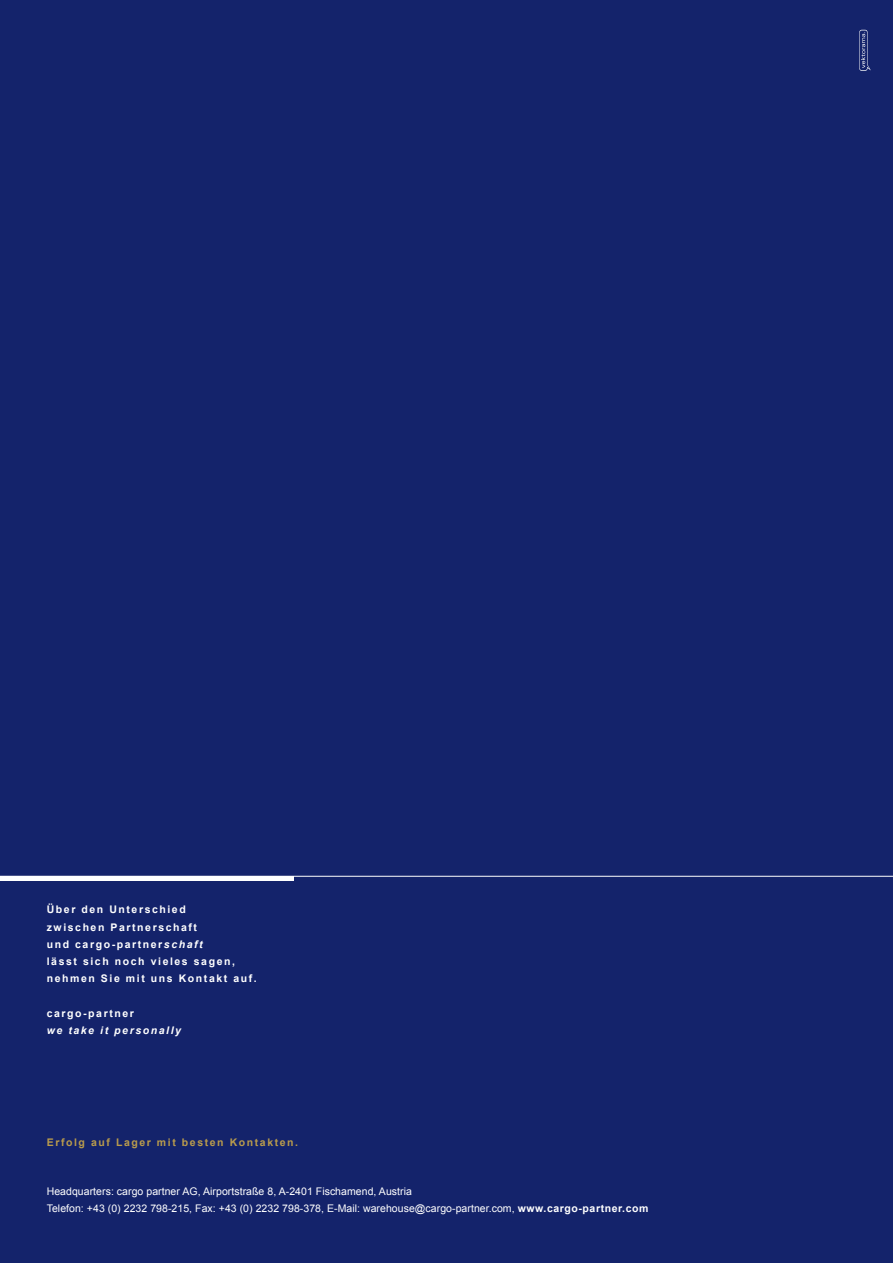
<style>
.page{position:relative;width:893px;height:1263px;background:#14236b}
.page>*{position:absolute;margin:0;border:0;box-sizing:border-box;transform-origin:0 0}
.t1{font:10.5px/16.5px "Arial";letter-spacing:.005em;color:#fff}
.t2{font:700 10.5px/17.2px "Arial";letter-spacing:.15em;color:#fff}
.t3{font:700 10.5px "Arial";letter-spacing:.15em;color:#ba9c4c}
.t4{font:italic 700 10.5px "Arial";letter-spacing:.15em;color:#fff}
.s1{font-style:italic}
.s2{font-weight:700}
</style>
<div class="page">
<hr style="left:0;top:876px;width:893px;height:1px;background:#fff">
<hr style="left:0;top:876px;width:293px;height:4px;background:#fff">
<svg style="left:859px;top:30px;width:12px;height:41px"></svg>
<p class="t2" style="left:47px;top:901px;width:212px">Über den Unterschied<br>zwischen Partnerschaft<br>und cargo-partner<span class="s1">schaft<br></span>lässt sich noch vieles sagen, nehmen Sie mit uns Kontakt auf.</p>
<p class="t2" style="left:47px;top:1004px;width:89px">cargo-partner</p>
<p class="t4" style="left:47px;top:1024px;width:136px">we take it personally</p>
<p class="t3" style="left:47px;top:1136px;width:253px">Erfolg auf Lager mit besten Kontakten.</p>
<p class="t1" style="left:47px;top:1183px;width:603px">Headquarters: cargo partner AG, Airportstraße 8, A-2401 Fischamend, Austria<br>Telefon: +43 (0) 2232 798-215, Fax: +43 (0) 2232 798-378, E-Mail: warehouse@cargo-partner.com, <span class="s2">www.cargo-partner.com</span></p>
</div>
